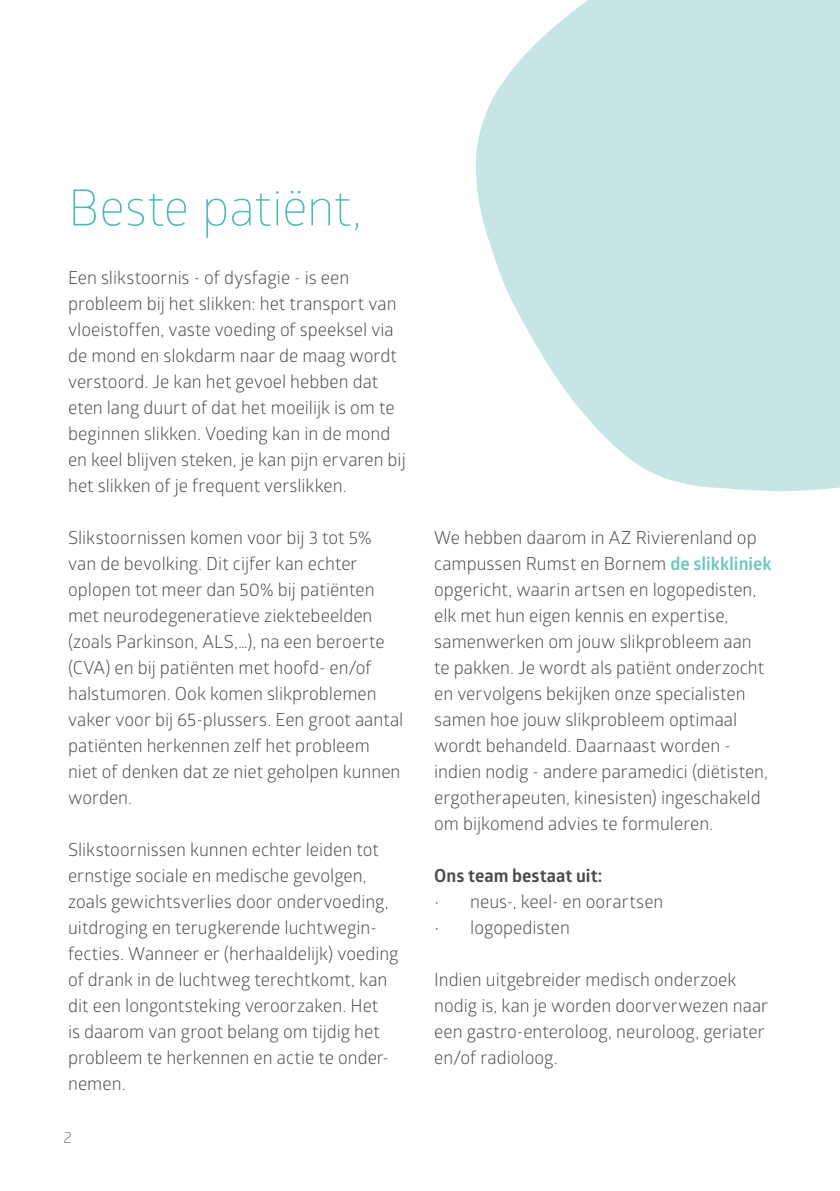
<style>
.page{position:relative;width:840px;height:1191px;background:#fff}
.page>*{position:absolute;margin:0;border:0;box-sizing:border-box;transform-origin:0 0}
.t1{font:300 50px "Glober";letter-spacing:-.01em;color:#4cbbb8}
.t2{font:18px/26px "Glober";color:#4a4a49}
.t3{font:700 18px "Glober";letter-spacing:.005em;color:#4a4a49}
.t4{font:16px "Glober";color:#7c7b7b}
.s1{font-weight:700;color:#75c5c3}
</style>
<div class="page">
<svg style="left:476px;top:0;width:363px;height:491px;fill:#c7e5e4"></svg>
<h1 class="t1" style="left:68px;top:173px;width:295px">Beste patiënt,</h1>
<p class="t2" style="left:68px;top:264px;width:339px">Een slikstoornis - of dysfagie - is een probleem bij het slikken: het transport van vloeistoffen, vaste voeding of speeksel via de mond en slokdarm naar de maag wordt verstoord. Je kan het gevoel hebben dat eten lang duurt of dat het moeilijk is om te beginnen slikken. Voeding kan in de mond en keel blijven steken, je kan pijn ervaren bij het slikken of je frequent verslikken.</p>
<p class="t2" style="left:68px;top:524px;width:336px">Slikstoornissen komen voor bij 3 tot 5% van de bevolking. Dit cijfer kan echter oplopen tot meer dan 50% bij patiënten met neurodegeneratieve ziektebeelden (zoals Parkinson, ALS,…), na een beroerte (CVA) en bij patiënten met hoofd- en/of halstumoren. Ook komen slikproblemen vaker voor bij 65-plussers. Een groot aantal patiënten herkennen zelf het probleem niet of denken dat ze niet geholpen kunnen worden.</p>
<p class="t2" style="left:68px;top:836px;width:332px">Slikstoornissen kunnen echter leiden tot ernstige sociale en medische gevolgen, zoals gewichtsverlies door ondervoeding, uitdroging en terugkerende luchtwegin&shy;fecties. Wanneer er (herhaaldelijk) voeding of drank in de luchtweg terechtkomt, kan dit een longontsteking veroorzaken. Het<br>is daarom van groot belang om tijdig het probleem te herkennen en actie te onder&shy;nemen.</p>
<p class="t4" style="left:63px;top:1125px;width:10px">2</p>
<p class="t2" style="left:434px;top:524px;width:339px">We hebben daarom in AZ Rivierenland op campussen Rumst en Bornem <span class="s1">de slikkliniek </span>opgericht, waarin artsen en logopedisten, elk met hun eigen kennis en expertise, samenwerken om jouw slikprobleem aan te pakken. Je wordt als patiënt onderzocht en vervolgens bekijken onze specialisten samen hoe jouw slikprobleem optimaal wordt behandeld. Daarnaast worden - indien nodig - andere paramedici (diëtisten, ergotherapeuten, kinesisten) ingeschakeld om bijkomend advies te formuleren.</p>
<p class="t3" style="left:434px;top:863px;width:170px">Ons team bestaat uit:</p>
<p class="t2" style="left:434px;top:888px;width:231px">• neus-, keel- en oorartsen</p>
<p class="t2" style="left:434px;top:914px;width:137px">• logopedisten</p>
<p class="t2" style="left:434px;top:966px;width:335px">Indien uitgebreider medisch onderzoek nodig is, kan je worden doorverwezen naar een gastro-enteroloog, neuroloog, geriater en/of radioloog.</p>
</div>
